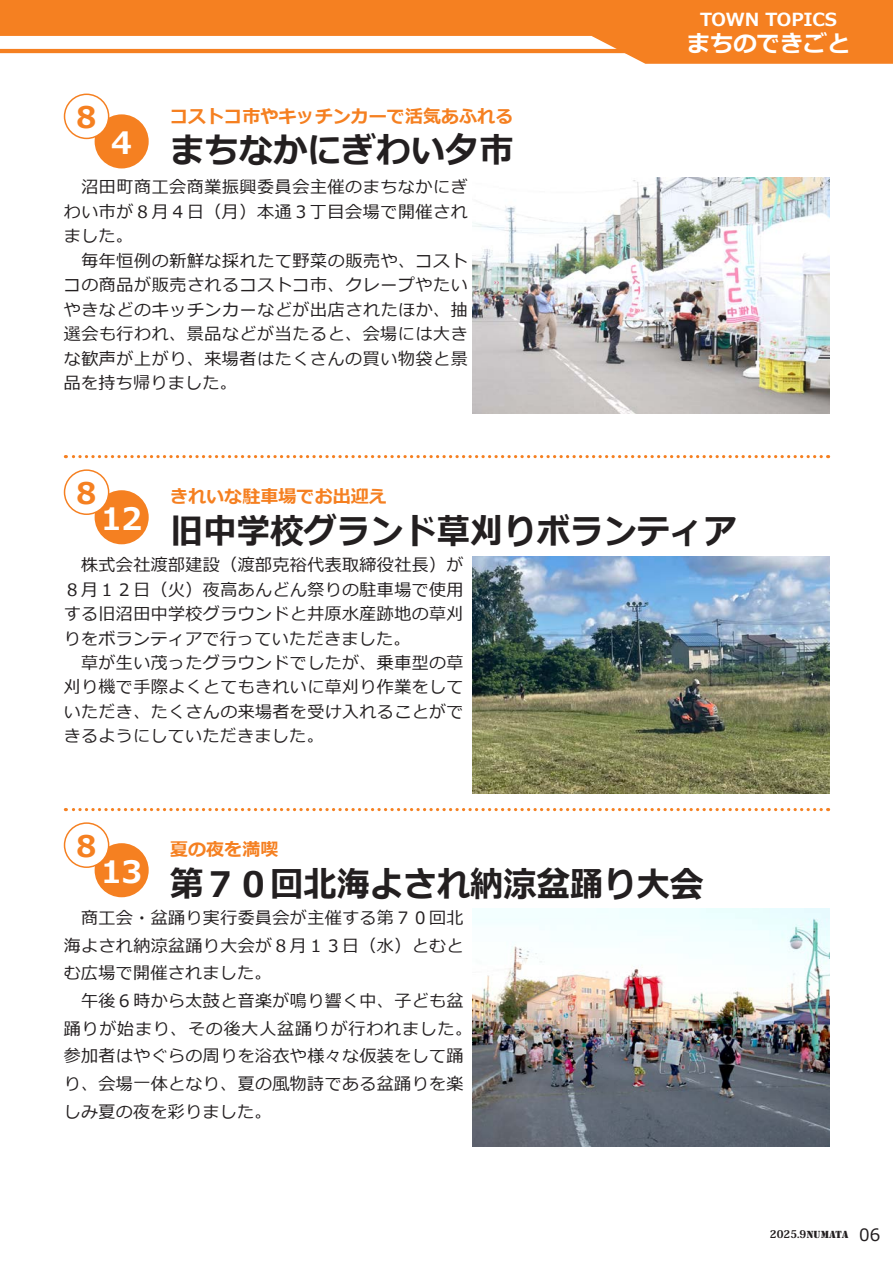
<style>
.page{position:relative;width:893px;height:1263px;background:#fff}
.page>*{position:absolute;margin:0;border:0;box-sizing:border-box;transform-origin:0 0}
.t1{font:700 35.1px "Meiryo";color:#231f20;scale:.95 1}
.t2{font:700 35.1px "Meiryo";color:#231f20}
.t3{font:700 30.9px "Meiryo";color:#fff}
.t4{font:700 29.7px "Meiryo";color:#f58021}
.t5{font:700 23.4px "Meiryo";color:#fff}
.t6{font:700 18px "Meiryo";color:#f58021}
.t7{font:700 18px "Meiryo";letter-spacing:-.005em;color:#fff}
.t8{font:16.95px/24.5px "Meiryo";letter-spacing:.025em;color:#231f20}
.t9{font:800 10.65px "Koz Min Pro";color:#231f20}
.s1{font-family:"Stencil";font-weight:400}
</style>
<div class="page">
<svg style="left:65px;top:455px;width:756px;height:3px"></svg>
<svg style="left:65px;top:808px;width:756px;height:3px"></svg>
<img style="left:472px;top:178px;width:357px;height:235px">
<img style="left:472px;top:556px;width:357px;height:237px">
<img style="left:472px;top:909px;width:357px;height:237px">
<div style="left:95px;top:114px;width:54px;height:54px;background:#f58021;border-radius:50%"></div>
<div style="left:95px;top:490px;width:54px;height:54px;background:#f58021;border-radius:50%"></div>
<div style="left:95px;top:843px;width:54px;height:54px;background:#f58021;border-radius:50%"></div>
<div style="left:65px;top:94px;width:44px;height:44px;background:#fff;border-radius:50%"></div>
<div style="left:64px;top:94px;width:45px;height:45px;border:1px solid #f58021;border-radius:50%"></div>
<div style="left:65px;top:470px;width:44px;height:44px;background:#fff;border-radius:50%"></div>
<div style="left:64px;top:469px;width:45px;height:46px;border:1px solid #f58021;border-radius:50%"></div>
<div style="left:65px;top:823px;width:44px;height:44px;background:#fff;border-radius:50%"></div>
<div style="left:64px;top:822px;width:45px;height:46px;border:1px solid #f58021;border-radius:50%"></div>
<svg style="left:0;top:0;width:893px;height:64px;fill:#f58021"></svg>
<p class="t7" style="left:700px;top:9px;width:138px">TOWN TOPICS</p>
<h3 class="t4" style="left:72px;top:101px;width:31px">８</h3>
<h2 class="t3" style="left:106px;top:125px;width:32px">４</h2>
<p class="t6" style="left:170px;top:106px;width:345px">コストコ市やキッチンカーで活気あふれる</p>
<h1 class="t2" style="left:170px;top:130px;width:345px">まちなかにぎわい夕市</h1>
<p class="t8" style="left:64px;top:175px;width:406px">　沼田町商工会商業振興委員会主催のまちなかにぎわい市が８月４日（月）本通３丁目会場で開催されました。<br>　毎年恒例の新鮮な採れたて野菜の販売や、コストコの商品が販売されるコストコ市、クレープやたいやきなどのキッチンカーなどが出店されたほか、抽選会も行われ、景品などが当たると、会場には大きな歓声が上がり、来場者はたくさんの買い物袋と景品を持ち帰りました。</p>
<h3 class="t4" style="left:72px;top:476px;width:31px">８</h3>
<p class="t6" style="left:170px;top:486px;width:218px">きれいな駐車場でお出迎え</p>
<h3 class="t5" style="left:687px;top:30px;width:165px">まちのできごと</h3>
<h2 class="t3" style="left:101px;top:501px;width:43px">12</h2>
<h1 class="t1" style="left:170px;top:511px;width:598px">旧中学校グランド草刈りボランティア</h1>
<p class="t8" style="left:64px;top:553px;width:401px">　株式会社渡部建設（渡部克裕代表取締役社長）が<br>８月１２日（火）夜高あんどん祭りの駐車場で使用する旧沼田中学校グラウンドと井原水産跡地の草刈りをボランティアで行っていただきました。<br>　草が生い茂ったグラウンドでしたが、乗車型の草刈り機で手際よくとてもきれいに草刈り作業をしていただき、たくさんの来場者を受け入れることができるようにしていただきました。</p>
<h3 class="t4" style="left:72px;top:829px;width:31px">８</h3>
<h2 class="t3" style="left:101px;top:854px;width:43px">13</h2>
<p class="t6" style="left:170px;top:839px;width:110px">夏の夜を満喫</p>
<h1 class="t1" style="left:170px;top:864px;width:563px">第７０回北海よされ納涼盆踊り大会</h1>
<p class="t8" style="left:64px;top:904px;width:410px;line-height:27.6px">　商工会・盆踊り実行委員会が主催する第７０回北海よされ納涼盆踊り大会が８月１３日（水）とむとむ広場で開催されました。<br>　午後６時から太鼓と音楽が鳴り響く中、子ども盆踊りが始まり、その後大人盆踊りが行われました。参加者はやぐらの周りを浴衣や様々な仮装をして踊り、会場一体となり、夏の風物詩である盆踊りを楽しみ夏の夜を彩りました。</p>
<p class="t9" style="left:770px;top:1226px;width:80px">2025.9<span class="s1">NUMATA</span></p>
<p class="t8" style="left:859px;top:1223px;width:23px">06</p>
</div>
